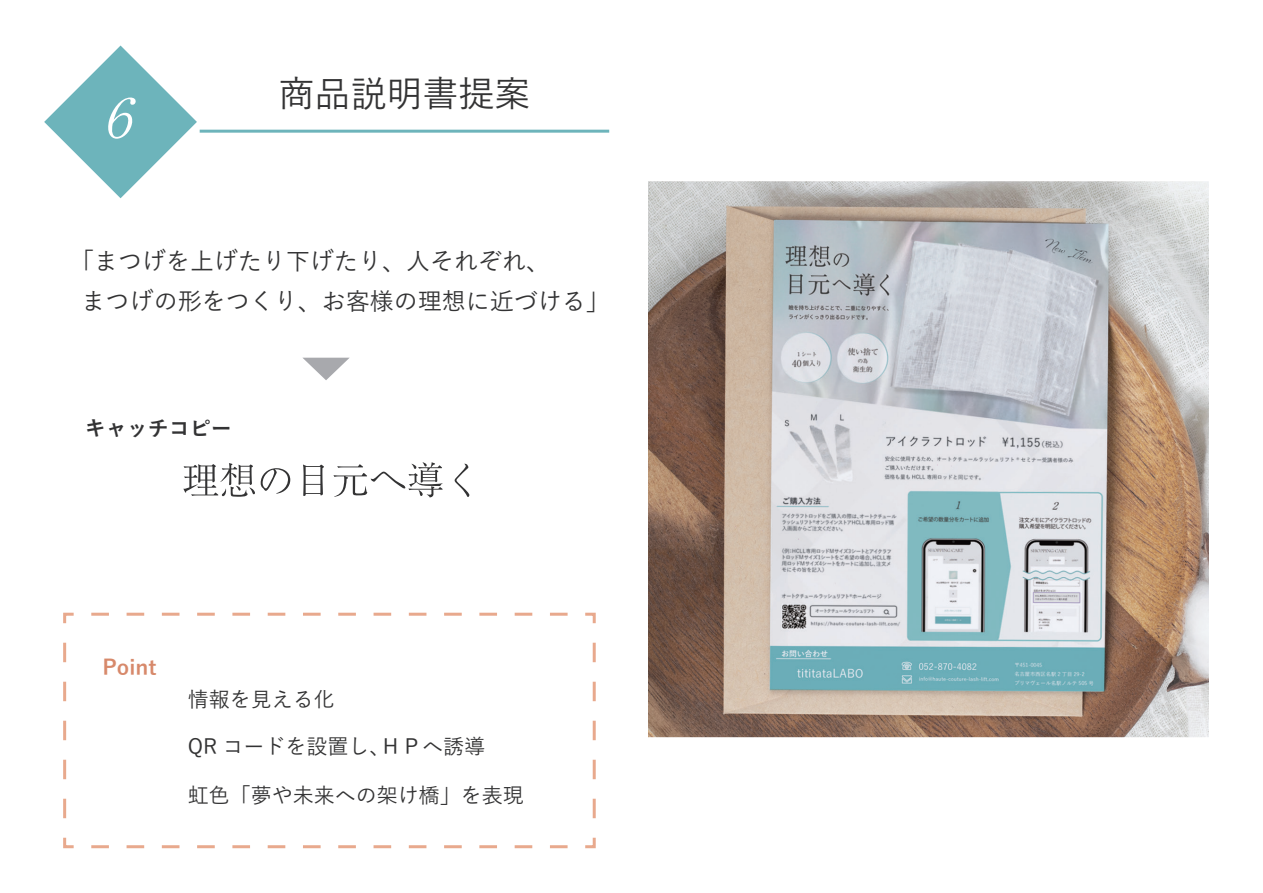
<style>
.page{position:relative;width:1263px;height:893px;background:#fff}
.page>*{position:absolute;margin:0;border:0;box-sizing:border-box;transform-origin:0 0}
.t1{font:italic 300 53.7px "Ryumin Pr 6 N";color:#fff}
.t2{font:500 36px "Yu Gothic";color:#333334}
.t3{font:500 24px/40.5px "Yu Gothic";color:#333334}
.t4{font:500 21px "Yu Gothic";color:#333334}
.t5{font:700 21px "Yu Gothic";color:#333334}
.t6{font:700 21px "Yu Gothic";color:#d7896b}
</style>
<div class="page">
<svg style="left:585px;top:837px;width:11px;height:12px"></svg>
<svg style="left:63px;top:837px;width:505px;height:12px"></svg>
<svg style="left:63px;top:642px;width:3px;height:176px"></svg>
<svg style="left:63px;top:612px;width:11px;height:12px"></svg>
<svg style="left:91px;top:613px;width:477px;height:3px"></svg>
<svg style="left:585px;top:612px;width:11px;height:12px"></svg>
<svg style="left:593px;top:643px;width:3px;height:176px"></svg>
<svg style="left:183px;top:463px;width:72px;height:34px"></svg>
<svg style="left:261px;top:468px;width:29px;height:26px"></svg>
<svg style="left:303px;top:464px;width:21px;height:32px"></svg>
<svg style="left:333px;top:462px;width:110px;height:35px"></svg>
<svg style="left:455px;top:464px;width:14px;height:33px"></svg>
<svg style="left:303px;top:358px;width:46px;height:22px"></svg>
<hr style="left:200px;top:130px;width:409px;height:3px;background:#6db4bb">
<svg style="left:44px;top:46px;width:153px;height:152px"></svg>
<img style="left:648px;top:181px;width:561px;height:557px">
<h1 class="t1" style="left:103px;top:75px;width:49px">6</h1>
<h2 class="t2" style="left:278px;top:61px;width:253px">商品説明書提案</h2>
<p class="t3" style="left:82px;top:238px;width:530px;text-indent:-12px">「まつげを上げたり下げたり、人それぞれ、<br>まつげの形をつくり、お客様の理想に近づける」</p>
<p class="t5" style="left:85px;top:416px;width:148px">キャッチコピー</p>
<p class="t6" style="left:102px;top:655px;width:55px">Point</p>
<p class="t4" style="left:188px;top:680px;width:148px">情報を見える化</p>
<p class="t4" style="left:188px;top:726px;width:299px">QR コードを設置し、ＨＰへ誘導</p>
<p class="t4" style="left:188px;top:775px;width:337px">虹色「夢や未来への架け橋」を表現</p>
</div>
